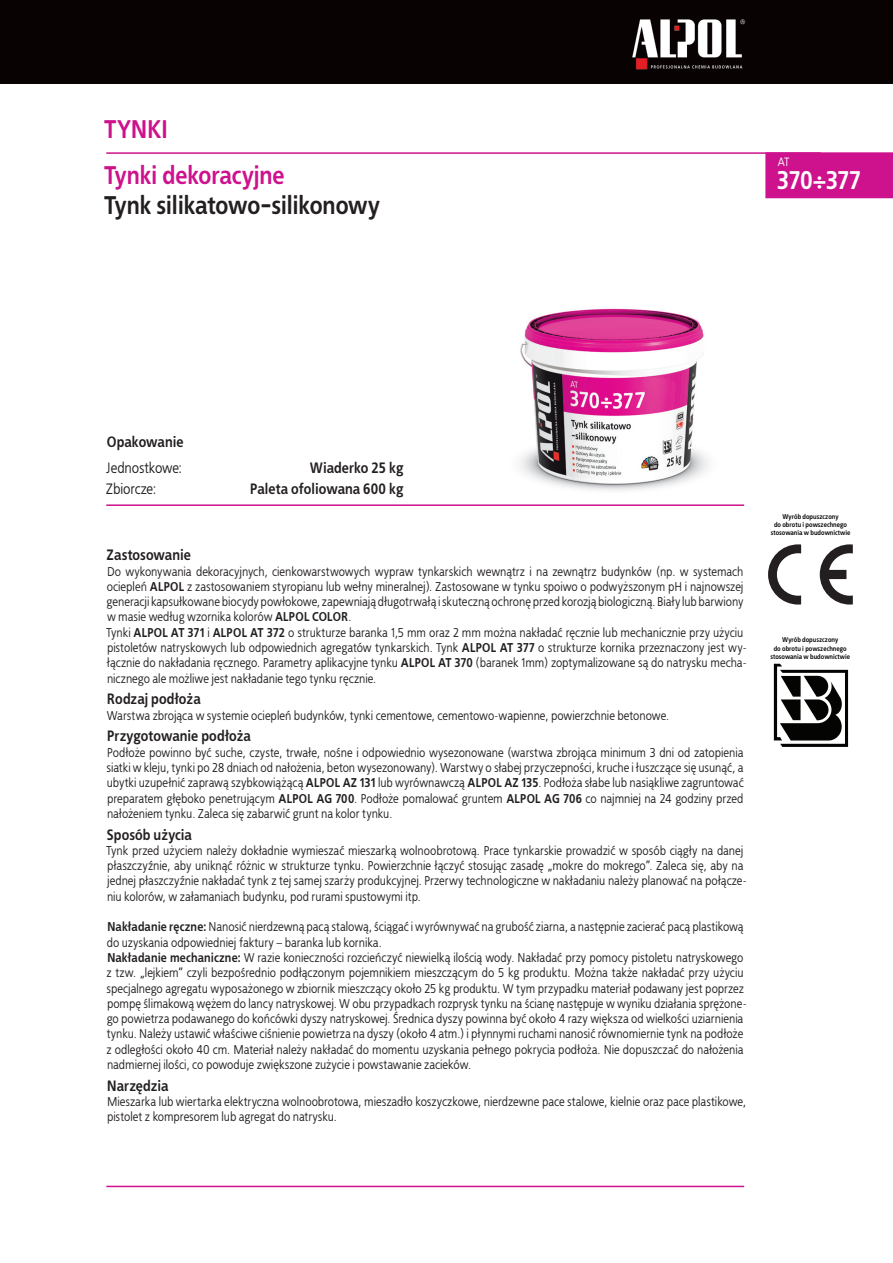
<style>
.page{position:relative;width:893px;height:1263px;background:#fff}
.page>*{position:absolute;margin:0;border:0;box-sizing:border-box;transform-origin:0 0}
.t1{font:700 25.5px "EFN Bureau COT";letter-spacing:-.015em;color:#231f20}
.t2{font:700 25.5px "EFN Bureau COT";letter-spacing:-.005em;color:#ce118c}
.t3{font:700 25.5px "EFN Bureau COT";letter-spacing:-.01em;color:#fff}
.t4{font:700 15px "EFN Bureau COT";color:#231f20}
.t5{font:15px "EFN Bureau COT";color:#231f20}
.t6{font:12.75px/15.3px "EFN Bureau COT";letter-spacing:.01em;color:#231f20}
.t7{font:12px "EFN Bureau COT";color:#fff}
.t8{font:700 6.9px/8.2px "EFN Bureau COT";color:#040503;text-align:center}
.s1{font-weight:700}
</style>
<div class="page">
<div style="left:0;top:0;width:893px;height:84px;background:#080302"></div>
<img style="left:632px;top:19px;width:114px;height:51px">
<div style="left:765px;top:152px;width:128px;height:46px;background:#ce118c"></div>
<hr style="left:106px;top:504px;width:638px;height:2px;background:#ce118c">
<hr style="left:106px;top:1186px;width:638px;height:1px;background:#ce118c">
<img style="left:519px;top:308px;width:190px;height:183px">
<hr style="left:106px;top:152px;width:715px;height:2px;background:#ce118c">
<svg style="left:774px;top:664px;width:74px;height:83px"></svg>
<svg style="left:768px;top:544px;width:33px;height:60px"></svg>
<svg style="left:820px;top:544px;width:33px;height:60px"></svg>
<h1 class="t2" style="left:104px;top:113px;width:65px">TYNKI</h1>
<p class="t7" style="left:778px;top:155px;width:13px">AT</p>
<h1 class="t2" style="left:104px;top:159px;width:182px">Tynki dekoracyjne</h1>
<h1 class="t3" style="left:777px;top:164px;width:85px">370÷377</h1>
<h1 class="t1" style="left:104px;top:189px;width:277px">Tynk silikatowo-silikonowy</h1>
<p class="t4" style="left:107px;top:433px;width:78px">Opakowanie</p>
<p class="t5" style="left:106px;top:459px;width:77px">Jednostkowe:</p>
<p class="t4" style="left:310px;top:458px;width:95px">Wiaderko 25 kg</p>
<p class="t5" style="left:106px;top:480px;width:52px">Zbiorcze:</p>
<p class="t4" style="left:250px;top:479px;width:155px">Paleta ofoliowana 600 kg</p>
<p class="t4" style="left:107px;top:546px;width:86px">Zastosowanie</p>
<p class="t6" style="left:106px;top:564px;width:642px">Do wykonywania dekoracyjnych, cienkowarstwowych wypraw tynkarskich wewnątrz i na zewnątrz budynków (np. w systemach ociepleń <span class="s1">ALPOL</span> z zastosowaniem styropianu lub wełny mineralnej). Zastosowane w tynku spoiwo o podwyższonym pH i najnowszej generacji kapsułkowane biocydy powłokowe, zapewniają długotrwałą i skuteczną ochronę przed korozją biologiczną. Biały lub barwiony w masie według wzornika kolorów <span class="s1">ALPOL COLOR</span>.<br>Tynki <span class="s1">ALPOL AT 371</span> i <span class="s1">ALPOL AT 372</span> o strukturze baranka 1,5 mm oraz 2 mm można nakładać ręcznie lub mechanicznie przy użyciu pistoletów natryskowych lub odpowiednich agregatów tynkarskich. Tynk <span class="s1">ALPOL AT 377</span> o strukturze kornika przeznaczony jest wy&shy;łącznie do nakładania ręcznego. Parametry aplikacyjne tynku <span class="s1">ALPOL AT 370</span> (baranek 1mm) zoptymalizowane są do natrysku mecha&shy;nicznego ale możliwe jest nakładanie tego tynku ręcznie.</p>
<p class="t4" style="left:107px;top:690px;width:95px">Rodzaj podłoża</p>
<p class="t6" style="left:107px;top:708px;width:564px">Warstwa zbrojąca w systemie ociepleń budynków, tynki cementowe, cementowo-wapienne, powierzchnie betonowe.</p>
<p class="t4" style="left:107px;top:727px;width:145px">Przygotowanie podłoża</p>
<p class="t6" style="left:107px;top:745px;width:639px;text-align:justify">Podłoże powinno być suche, czyste, trwałe, nośne i odpowiednio wysezonowane (warstwa zbrojąca minimum 3 dni od zatopienia siatki w kleju, tynki po 28 dniach od nałożenia, beton wysezonowany). Warstwy o słabej przyczepności, kruche i łuszczące się usunąć, a ubytki uzupełnić zaprawą szybkowiążącą <span class="s1">ALPOL AZ 131</span> lub wyrównawczą <span class="s1">ALPOL AZ 135</span>. Podłoża słabe lub nasiąkliwe zagruntować preparatem głęboko penetrującym <span class="s1">ALPOL AG 700</span>. Podłoże pomalować gruntem <span class="s1">ALPOL AG 706</span> co najmniej na 24 godziny przed nałożeniem tynku. Zaleca się zabarwić grunt na kolor tynku.</p>
<p class="t4" style="left:107px;top:825px;width:87px">Sposób użycia</p>
<p class="t6" style="left:106px;top:843px;width:642px">Tynk przed użyciem należy dokładnie wymieszać mieszarką wolnoobrotową. Prace tynkarskie prowadzić w sposób ciągły na danej płaszczyźnie, aby uniknąć różnic w strukturze tynku. Powierzchnie łączyć stosując zasadę „mokre do mokrego”. Zaleca się, aby na jednej płaszczyźnie nakładać tynk z tej samej szarży produkcyjnej. Przerwy technologiczne w nakładaniu należy planować na połącze&shy;niu kolorów, w załamaniach budynku, pod rurami spustowymi itp.</p>
<p class="t6" style="left:107px;top:919px;width:642px"><span class="s1">Nakładanie ręczne:</span> Nanosić nierdzewną pacą stalową, ściągać i wyrównywać na grubość ziarna, a następnie zacierać pacą plastikową do uzyskania odpowiedniej faktury – baranka lub kornika.<br><span class="s1">Nakładanie mechaniczne:</span> W razie konieczności rozcieńczyć niewielką ilością wody. Nakładać przy pomocy pistoletu natryskowego z tzw. „lejkiem” czyli bezpośrednio podłączonym pojemnikiem mieszczącym do 5 kg produktu. Można także nakładać przy użyciu specjalnego agregatu wyposażonego w zbiornik mieszczący około 25 kg produktu. W tym przypadku materiał podawany jest poprzez pompę ślimakową wężem do lancy natryskowej. W obu przypadkach rozprysk tynku na ścianę następuje w wyniku działania sprężone&shy;go powietrza podawanego do końcówki dyszy natryskowej. Średnica dyszy powinna być około 4 razy większa od wielkości uziarnienia tynku. Należy ustawić właściwe ciśnienie powietrza na dyszy (około 4 atm.) i płynnymi ruchami nanosić równomiernie tynk na podłoże z odległości około 40 cm. Materiał należy nakładać do momentu uzyskania pełnego pokrycia podłoża. Nie dopuszczać do nałożenia nadmiernej ilości, co powoduje zwiększone zużycie i powstawanie zacieków.</p>
<p class="t4" style="left:107px;top:1076px;width:63px">Narzędzia</p>
<p class="t6" style="left:107px;top:1094px;width:641px">Mieszarka lub wiertarka elektryczna wolnoobrotowa, mieszadło koszyczkowe, nierdzewne pace stalowe, kielnie oraz pace plastikowe, pistolet z kompresorem lub agregat do natrysku.</p>
<p class="t8" style="left:771px;top:512px;width:81px">Wyrób dopuszczony<br>do obrotu i powszechnego stosowania w budownictwie</p>
<p class="t8" style="left:770px;top:636px;width:81px">Wyrób dopuszczony<br>do obrotu i powszechnego stosowania w budownictwie</p>
</div>
